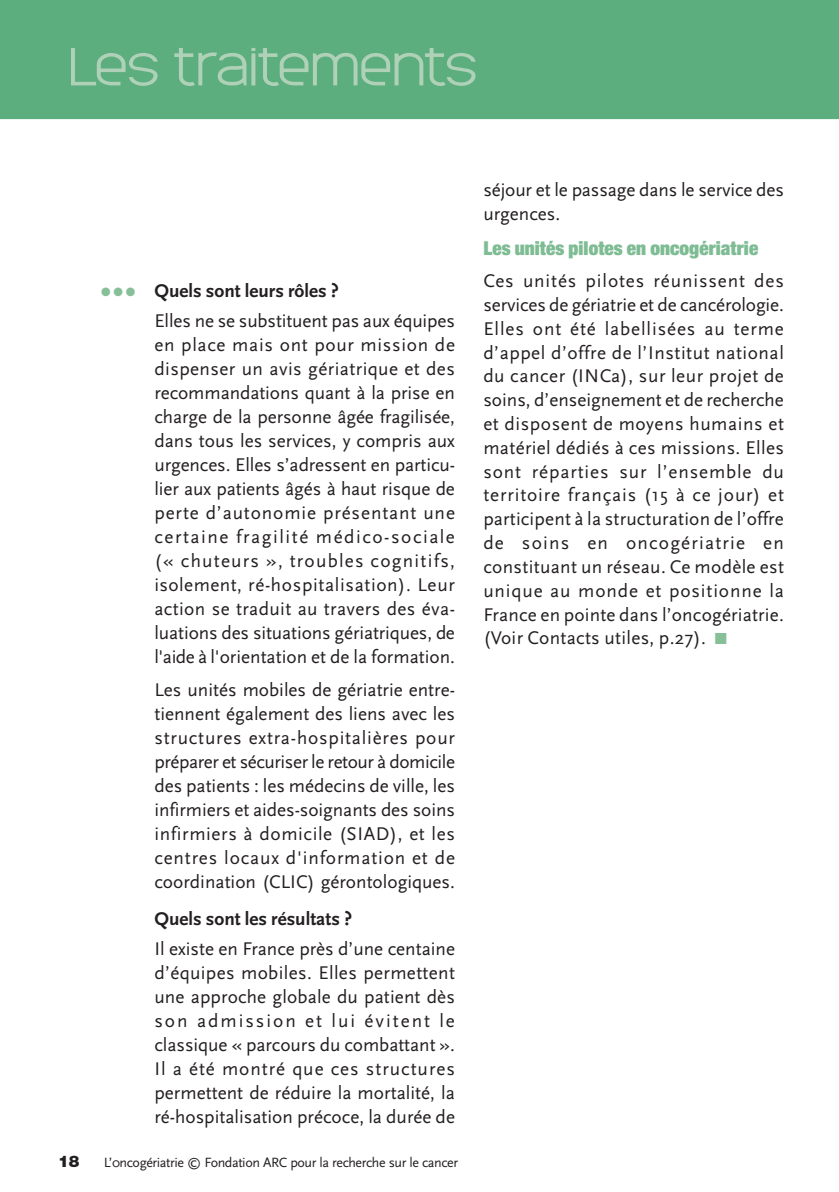
<style>
.page{position:relative;width:839px;height:1192px;background:#fff}
.page>*{position:absolute;margin:0;border:0;box-sizing:border-box;transform-origin:0 0}
.t1{font:300 50px "Monark";letter-spacing:-.01em;color:#aed1b7;scale:1.1 1}
.t2{font:19.2px/24px "AD Scala Sans Romein";color:#231f20;text-align:justify}
.t3{font:700 19.2px "AD Scala Sans";color:#231f20}
.t4{font:900 expanded 19.2px "Helvetica Neue";letter-spacing:.005em;color:#7ebc94}
.t5{font:900 16px "Helvetica Neue";color:#231f20}
.t6{font:14px "AD Scala Sans Romein";letter-spacing:-.03em;color:#231f20}
.t7{font:12px "Zapf Dingbats";color:#87bf99}
.s1{color:#87bf99}
</style>
<div class="page">
<div style="left:0;top:0;width:839px;height:119px;background:#5dae7e"></div>
<h1 class="t1" style="left:68px;top:48px;width:373px">Les traitements</h1>
<p class="t7" style="left:101px;top:286px;width:36px">●●●</p>
<p class="t3" style="left:154px;top:283px;width:186px">Quels sont leurs rôles ?</p>
<p class="t2" style="left:154px;top:310px;width:302px">Elles ne se substituent pas aux équipes en place mais ont pour mission de dispenser un avis gériatrique et des recommandations quant à la prise en charge de la personne âgée fragilisée, dans tous les services, y compris aux urgences. Elles s’adressent en particu&shy;lier aux patients âgés à haut risque de perte d’autonomie présentant une certaine fragilité médico-sociale (« chuteurs », troubles cognitifs, isolement, ré-hospitalisation). Leur action se traduit au travers des éva&shy;luations des situations gériatriques, de l'aide à l'orientation et de la formation.</p>
<p class="t2" style="left:154px;top:679px;width:302px">Les unités mobiles de gériatrie entre&shy;tiennent également des liens avec les structures extra-hospitalières pour préparer et sécuriser le retour à domicile des patients : les médecins de ville, les infirmiers et aides-soignants des soins infirmiers à domicile (SIAD), et les centres locaux d'information et de coordination (CLIC) gérontologiques.</p>
<p class="t3" style="left:154px;top:911px;width:199px">Quels sont les résultats ?</p>
<p class="t2" style="left:154px;top:938px;width:302px">Il existe en France près d’une centaine d’équipes mobiles. Elles permettent une approche globale du patient dès son admission et lui évitent le classique « parcours du combattant ».<br>Il a été montré que ces structures permettent de réduire la mortalité, la ré-hospitalisation précoce, la durée de</p>
<p class="t5" style="left:58px;top:1151px;width:23px">18</p>
<p class="t6" style="left:104px;top:1156px;width:356px">L’0ncogériatrie © Fondation ARC pour la recherche sur le cancer</p>
<p class="t2" style="left:483px;top:179px;width:302px">séjour et le passage dans le service des urgences.</p>
<p class="t4" style="left:483px;top:236px;width:276px">Les unités pilotes en oncogériatrie</p>
<p class="t2" style="left:483px;top:271px;width:302px">Ces unités pilotes réunissent des services de gériatrie et de cancérologie.<br>Elles ont été labellisées au terme d’appel d’offre de l’Institut national du cancer (INCa), sur leur projet de soins, d’enseignement et de recherche et disposent de moyens humains et matériel dédiés à ces missions. Elles sont réparties sur l’ensemble du territoire français (15 à ce jour) et participent à la structuration de l’offre de soins en oncogériatrie en constituant un réseau. Ce modèle est unique au monde et positionne la France en pointe dans l’oncogériatrie. (Voir Contacts utiles, p.27). <span class="s1">■</span></p>
</div>
